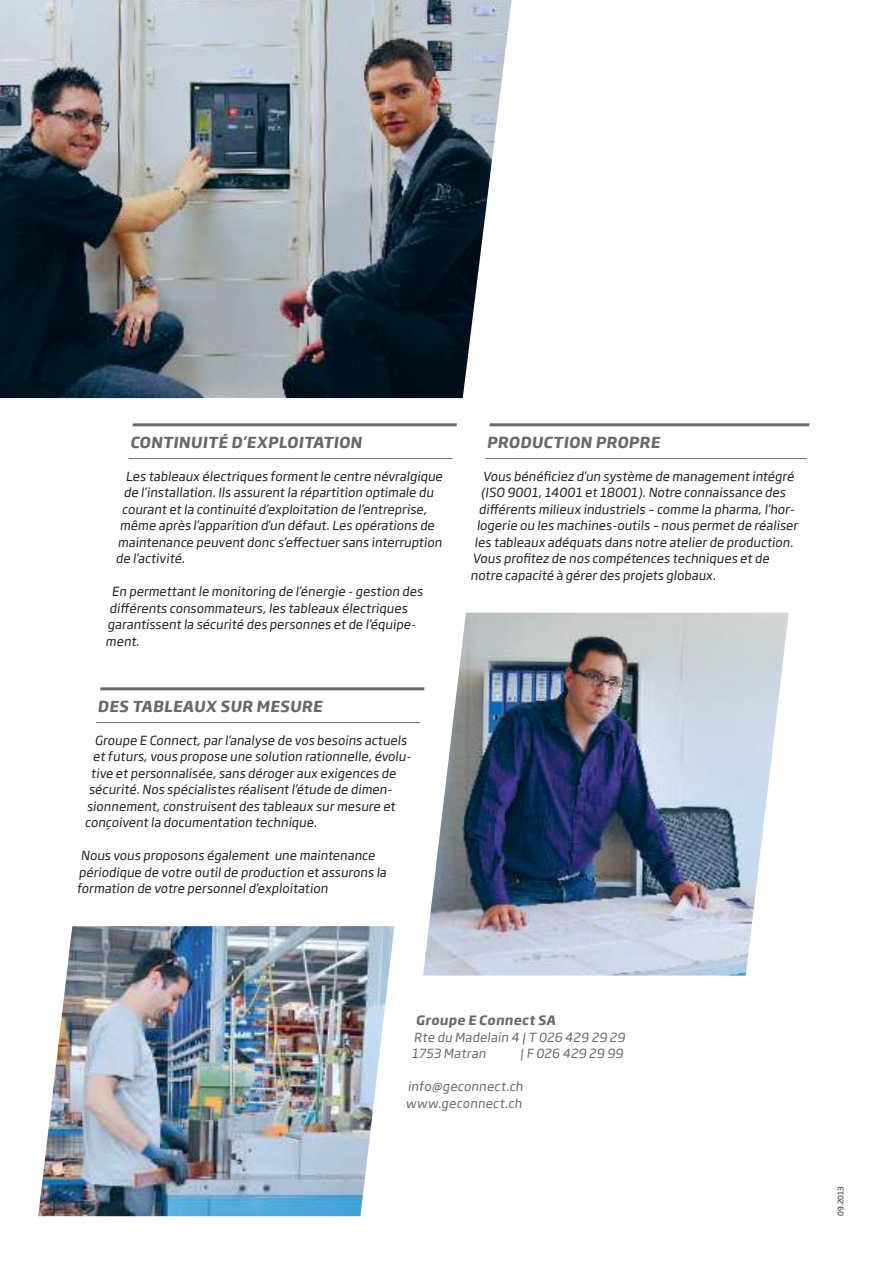
<style>
.page{position:relative;width:893px;height:1263px;background:#fff}
.page>*{position:absolute;margin:0;border:0;box-sizing:border-box;transform-origin:0 0}
.t1{font:700 15px "Soho Gothic Pro";color:#69696a}
.t2{font:700 12.75px "Soho Gothic Pro";color:#69696a}
.t3{font:12.45px/16.5px "Soho Gothic Pro";color:#221f1f}
.t4{font:12.45px/16.5px "Soho Gothic Pro";color:#69696a}
.t5{font:7.5px "Soho Gothic Pro";color:#221f1f}
</style>
<div class="page">
<hr style="left:133px;top:423px;width:324px;height:3px;background:#69696a">
<hr style="left:129px;top:458px;width:324px;height:1px;background:#69696a">
<hr style="left:100px;top:687px;width:324px;height:3px;background:#69696a">
<hr style="left:96px;top:722px;width:324px;height:1px;background:#69696a">
<hr style="left:490px;top:423px;width:319px;height:3px;background:#69696a">
<hr style="left:485px;top:458px;width:322px;height:1px;background:#69696a">
<img style="left:38px;top:926px;width:356px;height:290px">
<img style="left:423px;top:613px;width:366px;height:362px">
<img style="left:0;top:0;width:512px;height:398px">
<p class="t1" style="left:130px;top:434px;width:236px">CONTINUITÉ D’EXPLOITATION</p>
<p class="t3" style="left:126px;top:469px;width:320px">Les tableaux électriques forment le centre névralgique</p>
<p class="t3" style="left:124px;top:485px;width:313px">de l’installation. Ils assurent la répartition optimale du</p>
<p class="t3" style="left:122px;top:502px;width:308px">courant et la continuité d’exploitation de l’entreprise,</p>
<p class="t3" style="left:120px;top:518px;width:318px">même après l’apparition d’un défaut. Les opérations de</p>
<p class="t3" style="left:118px;top:535px;width:327px">maintenance peuvent donc s’effectuer sans interruption</p>
<p class="t3" style="left:116px;top:551px;width:72px">de l’activité.</p>
<p class="t3" style="left:112px;top:584px;width:314px">En permettant le monitoring de l’énergie - gestion des</p>
<p class="t3" style="left:110px;top:601px;width:301px">différents consommateurs, les tableaux électriques</p>
<p class="t3" style="left:108px;top:617px;width:311px">garantissent la sécurité des personnes et de l’équipe-</p>
<p class="t3" style="left:106px;top:634px;width:37px">ment.</p>
<p class="t1" style="left:98px;top:698px;width:228px">DES TABLEAUX SUR MESURE</p>
<p class="t3" style="left:95px;top:733px;width:315px">Groupe E Connect, par l’analyse de vos besoins actuels</p>
<p class="t3" style="left:93px;top:749px;width:321px">et futurs, vous propose une solution rationnelle, évolu-</p>
<p class="t3" style="left:91px;top:766px;width:308px">tive et personnalisée, sans déroger aux exigences de</p>
<p class="t3" style="left:89px;top:782px;width:306px">sécurité. Nos spécialistes réalisent l’étude de dimen-</p>
<p class="t3" style="left:87px;top:799px;width:311px">sionnement, construisent des tableaux sur mesure et</p>
<p class="t3" style="left:85px;top:815px;width:235px">conçoivent la documentation technique.</p>
<p class="t3" style="left:77px;top:848px;width:313px;text-indent:4px">Nous vous proposons également une maintenance périodique de votre outil de production et assurons la formation de votre personnel d’exploitation</p>
<p class="t1" style="left:487px;top:434px;width:177px">PRODUCTION PROPRE</p>
<p class="t3" style="left:483px;top:469px;width:314px">Vous bénéficiez d’un système de management intégré</p>
<p class="t3" style="left:481px;top:485px;width:308px">(ISO 9001, 14001 et 18001). Notre connaissance des</p>
<p class="t3" style="left:479px;top:502px;width:319px">différents milieux industriels – comme la pharma, l’hor-</p>
<p class="t3" style="left:477px;top:518px;width:324px">logerie ou les machines-outils – nous permet de réaliser</p>
<p class="t3" style="left:475px;top:535px;width:322px">les tableaux adéquats dans notre atelier de production.</p>
<p class="t3" style="left:473px;top:551px;width:300px">Vous profitez de nos compétences techniques et de</p>
<p class="t3" style="left:471px;top:568px;width:248px">notre capacité à gérer des projets globaux.</p>
<p class="t2" style="left:416px;top:1013px;width:143px">Groupe E Connect SA</p>
<p class="t4" style="left:412px;top:1030px;width:216px">Rte du Madelain 4 | T 026 429 29 29<br>1753 Matran</p>
<p class="t4" style="left:520px;top:1046px;width:106px">| F 026 429 29 99</p>
<p class="t4" style="left:406px;top:1079px;width:120px">info@geconnect.ch www.geconnect.ch</p>
<p class="t5" style="left:838px;top:1216px;width:31px;rotate:-90deg">09.2013</p>
</div>
